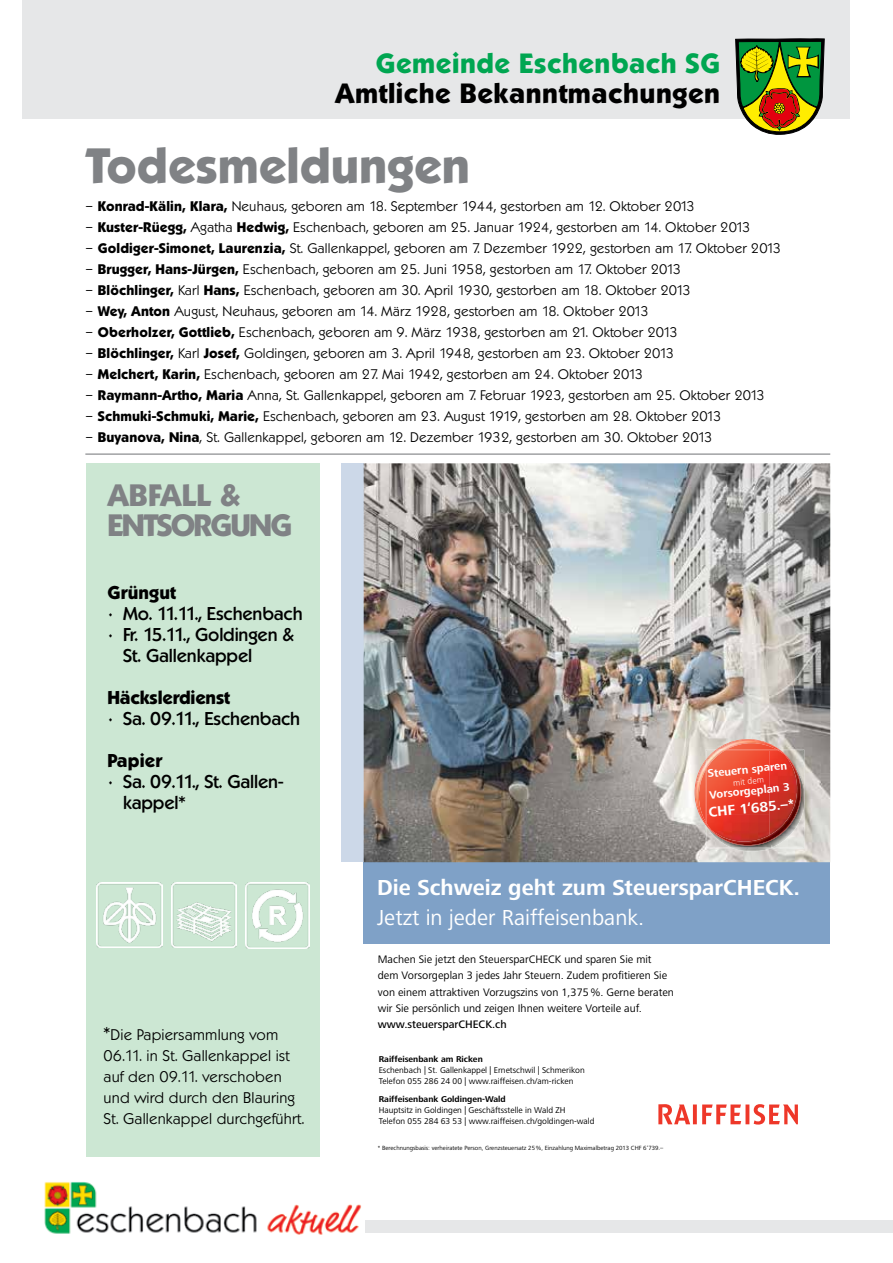
<style>
.page{position:relative;width:893px;height:1263px;background:#fff}
.page>*{position:absolute;margin:0;border:0;box-sizing:border-box;transform-origin:0 0}
.t1{font:700 48px "Koblenz TS";color:#808285}
.t2{font:700 30px/30px "Koblenz TS";letter-spacing:-.06em;color:#808285}
.t3{font:700 27px "Koblenz TS";letter-spacing:.02em;color:#000}
.t4{font:700 27px "Koblenz TS";letter-spacing:.02em;color:#00a651}
.t5{font:700 22.5px "Frutiger Next LT";color:#fff}
.t6{font:22.5px "Frutiger Next LT";color:#fff}
.t7{font:500 18px/21px "Koblenz TS";letter-spacing:-.01em;color:#000}
.t8{font:700 18px "Koblenz TS";letter-spacing:-.01em;color:#000}
.t9{font:700 18px "Koblenz TS";letter-spacing:.01em;color:#000}
.t10{font:300 15px/21px "Koblenz TS";letter-spacing:.01em;color:#000}
.t11{font:700 14.4px "Frutiger Next LT";color:#fff}
.t12{font:300 13.5px "Koblenz TS";letter-spacing:.01em;color:#000}
.t13{font:700 11.4px "Frutiger Next LT";color:#fff}
.t14{font:11.25px/16.2px "Frutiger Next LT";color:#000}
.t15{font:500 11.25px "Frutiger Next LT";color:#000}
.t16{font:300 9px "Frutiger Next LT";color:#fff}
.t17{font:8.7px/11.2px "Frutiger Next LT";color:#000}
.t18{font:700 8.7px "Frutiger Next LT";color:#000}
.t19{font:6.3px "Frutiger Next LT";color:#000}
.s1{font-weight:700}
.s2{font-size:18px}
</style>
<div class="page">
<div style="left:351px;top:1220px;width:542px;height:13px;background:#e6e7e8"></div>
<img style="left:44px;top:1182px;width:320px;height:53px">
<img style="left:341px;top:463px;width:489px;height:662px">
<hr style="left:85px;top:453px;width:745px;height:2px;background:#808285">
<div style="left:22px;top:0;width:828px;height:119px;background:#e6e7e8"></div>
<svg style="left:735px;top:38px;width:90px;height:97px;background:#788832"></svg>
<div style="left:86px;top:463px;width:234px;height:693px;background:#cce7d3"></div>
<img style="left:97px;top:883px;width:65px;height:65px">
<img style="left:245px;top:882px;width:64px;height:66px">
<img style="left:171px;top:883px;width:65px;height:65px">
<h3 class="t4" style="left:376px;top:46px;width:346px">Gemeinde Eschenbach SG</h3>
<h3 class="t3" style="left:335px;top:76px;width:386px">Amtliche Bekanntmachungen</h3>
<h1 class="t1" style="left:85px;top:136px;width:386px">Todesmeldungen</h1>
<p class="t12" style="left:85px;top:198px;width:611px">– <span class="s1">Konrad-Kälin, Klara,</span> Neuhaus, geboren am 18. September 1944, gestorben am 12. Oktober 2013</p>
<p class="t12" style="left:85px;top:219px;width:667px">– <span class="s1">Kuster-Rüegg,</span> Agatha <span class="s1">Hedwig,</span> Eschenbach, geboren am 25. Januar 1924, gestorben am 14. Oktober 2013</p>
<p class="t12" style="left:85px;top:240px;width:698px">– <span class="s1">Goldiger-Simonet, Laurenzia,</span> St. Gallenkappel, geboren am 7. Dezember 1922, gestorben am 17. Oktober 2013</p>
<p class="t12" style="left:85px;top:261px;width:598px">– <span class="s1">Brugger, Hans-Jürgen,</span> Eschenbach, geboren am 25. Juni 1958, gestorben am 17. Oktober 2013</p>
<p class="t12" style="left:85px;top:282px;width:607px">– <span class="s1">Blöchlinger,</span> Karl <span class="s1">Hans,</span> Eschenbach, geboren am 30. April 1930, gestorben am 18. Oktober 2013</p>
<p class="t12" style="left:85px;top:303px;width:565px">– <span class="s1">Wey, Anton</span> August, Neuhaus, geboren am 14. März 1928, gestorben am 18. Oktober 2013</p>
<p class="t12" style="left:85px;top:324px;width:594px">– <span class="s1">Oberholzer, Gottlieb,</span> Eschenbach, geboren am 9. März 1938, gestorben am 21. Oktober 2013</p>
<p class="t12" style="left:85px;top:345px;width:590px">– <span class="s1">Blöchlinger,</span> Karl <span class="s1">Josef,</span> Goldingen, geboren am 3. April 1948, gestorben am 23. Oktober 2013</p>
<p class="t12" style="left:85px;top:366px;width:560px">– <span class="s1">Melchert, Karin,</span> Eschenbach, geboren am 27. Mai 1942, gestorben am 24. Oktober 2013</p>
<p class="t12" style="left:85px;top:387px;width:681px">– <span class="s1">Raymann-Artho, Maria</span> Anna, St. Gallenkappel, geboren am 7. Februar 1923, gestorben am 25. Oktober 2013</p>
<p class="t12" style="left:85px;top:408px;width:638px">– <span class="s1">Schmuki-Schmuki, Marie,</span> Eschenbach, geboren am 23. August 1919, gestorben am 28. Oktober 2013</p>
<p class="t12" style="left:85px;top:429px;width:629px">– <span class="s1">Buyanova, Nina</span>, St. Gallenkappel, geboren am 12. Dezember 1932, gestorben am 30. Oktober 2013</p>
<h2 class="t2" style="left:107px;top:480px;width:187px">ABFALL &amp;<br>ENTSORGUNG</h2>
<h3 class="t9" style="left:107px;top:581px;width:70px">Grüngut</h3>
<h3 class="t7" style="left:109px;top:603px;width:195px">• Mo. 11.11., Eschenbach</h3>
<h3 class="t7" style="left:123px;top:624px;width:173px;text-indent:-14px">• Fr. 15.11., Goldingen &amp;<br>St. Gallenkappel</h3>
<h3 class="t8" style="left:107px;top:686px;width:124px">Häckslerdienst</h3>
<h3 class="t7" style="left:109px;top:708px;width:193px">• Sa. 09.11., Eschenbach</h3>
<h3 class="t8" style="left:107px;top:749px;width:56px">Papier</h3>
<h3 class="t7" style="left:123px;top:771px;width:162px;text-indent:-14px">• Sa. 09.11., St. Gallen&shy;kappel*</h3>
<p class="t10" style="left:104px;top:1024px;width:202px"><span class="s2">*</span>Die Papiersammlung vom<br>06.11. in St. Gallenkappel ist auf den 09.11. verschoben und wird durch den Blauring<br>St. Gallenkappel durchgeführt.</p>
<p class="t13" style="left:707px;top:767px;width:81px;rotate:-6deg">Steuern sparen</p>
<p class="t16" style="left:733px;top:778px;width:32px;rotate:-6deg">mit dem</p>
<p class="t13" style="left:709px;top:789px;width:82px;rotate:-6deg">Vorsorgeplan 3</p>
<p class="t11" style="left:708px;top:804px;width:88px;rotate:-6deg">CHF 1‘685.–*</p>
<h3 class="t5" style="left:377px;top:875px;width:424px">Die Schweiz geht zum SteuersparCHECK.</h3>
<h3 class="t6" style="left:377px;top:905px;width:269px">Jetzt in jeder Raiffeisenbank.</h3>
<p class="t14" style="left:378px;top:951px;width:298px">Machen Sie jetzt den SteuersparCHECK und sparen Sie mit dem Vorsorgeplan 3 jedes Jahr Steuern. Zudem profitieren Sie von einem attraktiven Vorzugszins von 1,375 %. Gerne beraten wir Sie persönlich und zeigen Ihnen weitere Vorteile auf.</p>
<p class="t15" style="left:378px;top:1018px;width:130px">www.steuersparCHECK.ch</p>
<p class="t18" style="left:379px;top:1054px;width:106px">Raiffeisenbank am Ricken</p>
<p class="t17" style="left:379px;top:1065px;width:207px">Eschenbach | St. Gallenkappel | Ernetschwil | Schmerikon<br>Telefon 055 286 24 00 | www.raiffeisen.ch/am-ricken</p>
<p class="t18" style="left:379px;top:1094px;width:129px">Raiffeisenbank Goldingen-Wald</p>
<p class="t17" style="left:379px;top:1105px;width:217px">Hauptsitz in Goldingen | Geschäftsstelle in Wald ZH<br>Telefon 055 284 63 53 | www.raiffeisen.ch/goldingen-wald</p>
<p class="t19" style="left:378px;top:1144px;width:287px">* Berechnungsbasis: verheiratete Person, Grenzsteuersatz 25 %, Einzahlung Maximalbetrag 2013 CHF 6‘739.–</p>
</div>
